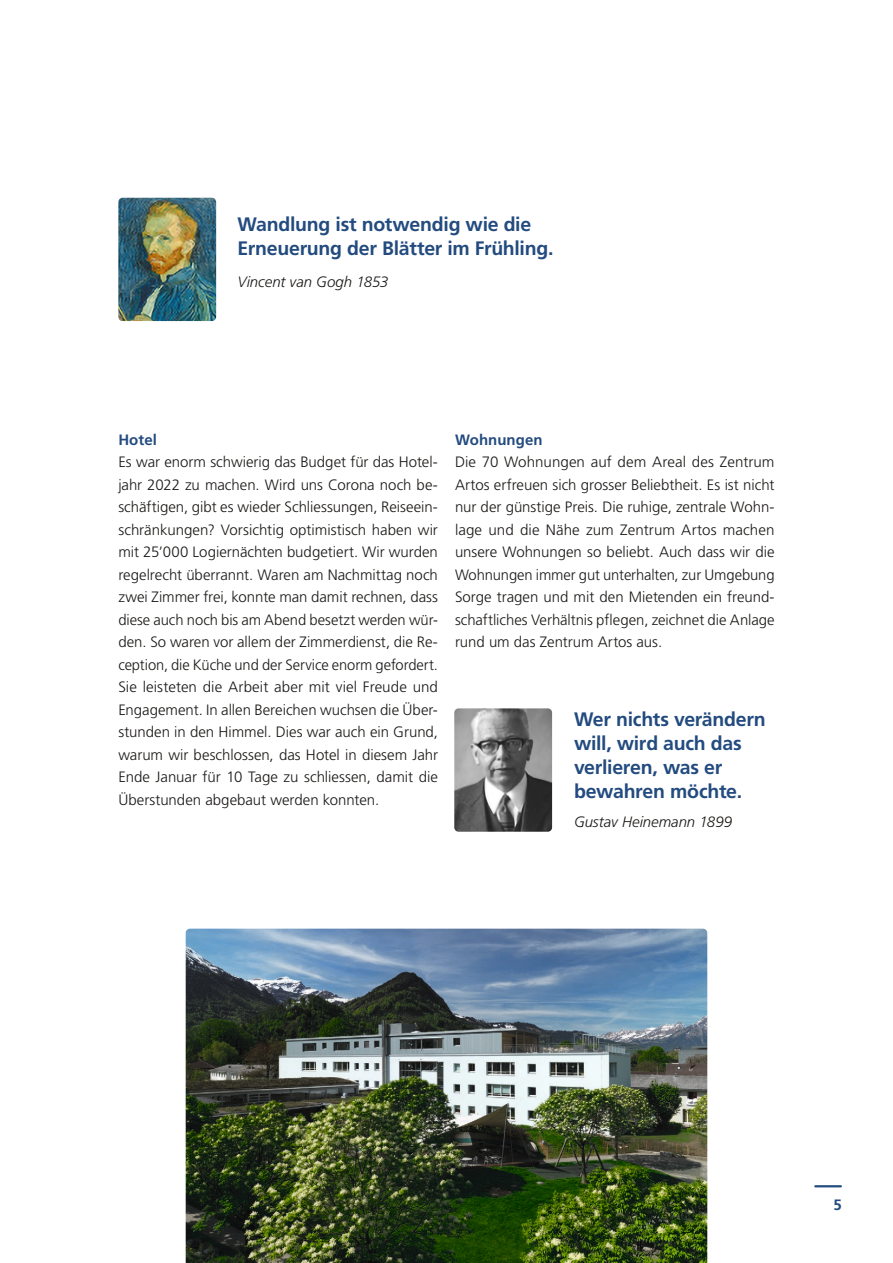
<style>
.page{position:relative;width:893px;height:1263px;background:#fff}
.page>*{position:absolute;margin:0;border:0;box-sizing:border-box;transform-origin:0 0}
.t1{font:700 19.5px/24px "Frutiger LT Pro";letter-spacing:-.015em;color:#234b7f}
.t2{font:300 15px/22.5px "Frutiger LT Pro";color:#1b1917;text-align:justify}
.t3{font:italic 300 15px "Frutiger LT Pro";letter-spacing:-.005em;color:#1b1917}
.t4{font:700 15px "Frutiger LT Pro";letter-spacing:.005em;color:#234b7f}
</style>
<div class="page">
<img style="left:454px;top:708px;width:98px;height:124px">
<img style="left:118px;top:198px;width:98px;height:123px">
<img style="left:186px;top:929px;width:521px;height:334px">
<hr style="left:815px;top:1185px;width:26px;height:2px;background:#234b7f">
<h1 class="t1" style="left:237px;top:212px;width:318px">Wandlung ist notwendig wie die<br>Erneuerung der Blätter im Frühling.</h1>
<p class="t3" style="left:237px;top:273px;width:153px">Vincent van Gogh 1853</p>
<p class="t4" style="left:118px;top:431px;width:40px">Hotel</p>
<p class="t2" style="left:118px;top:451px;width:321px">Es war enorm schwierig das Budget für das Hotel&shy;jahr 2022 zu machen. Wird uns Corona noch be&shy;schäftigen, gibt es wieder Schliessungen, Reiseein&shy;schränkungen? Vorsichtig optimistisch haben wir mit 25’000 Logiernächten budgetiert. Wir wurden regelrecht überrannt. Waren am Nachmittag noch zwei Zimmer frei, konnte man damit rechnen, dass diese auch noch bis am Abend besetzt werden wür&shy;den. So waren vor allem der Zimmerdienst, die Re&shy;ception, die Küche und der Service enorm gefordert.<br>Sie leisteten die Arbeit aber mit viel Freude und Engagement. In allen Bereichen wuchsen die Über&shy;stunden in den Himmel. Dies war auch ein Grund, warum wir beschlossen, das Hotel in diesem Jahr Ende Januar für 10 Tage zu schliessen, damit die Überstunden abgebaut werden konnten.</p>
<p class="t4" style="left:455px;top:431px;width:89px">Wohnungen</p>
<p class="t2" style="left:455px;top:451px;width:321px">Die 70 Wohnungen auf dem Areal des Zentrum Artos erfreuen sich grosser Beliebtheit. Es ist nicht nur der günstige Preis. Die ruhige, zentrale Wohn&shy;lage und die Nähe zum Zentrum Artos machen unsere Wohnungen so beliebt. Auch dass wir die Wohnungen immer gut unterhalten, zur Umgebung Sorge tragen und mit den Mietenden ein freund&shy;schaftliches Verhältnis pflegen, zeichnet die Anlage rund um das Zentrum Artos aus.</p>
<h1 class="t1" style="left:574px;top:707px;width:193px">Wer nichts verändern will, wird auch das verlieren, was er bewahren möchte.</h1>
<p class="t3" style="left:574px;top:813px;width:159px">Gustav Heinemann 1899</p>
<p class="t4" style="left:834px;top:1196px;width:10px">5</p>
</div>
